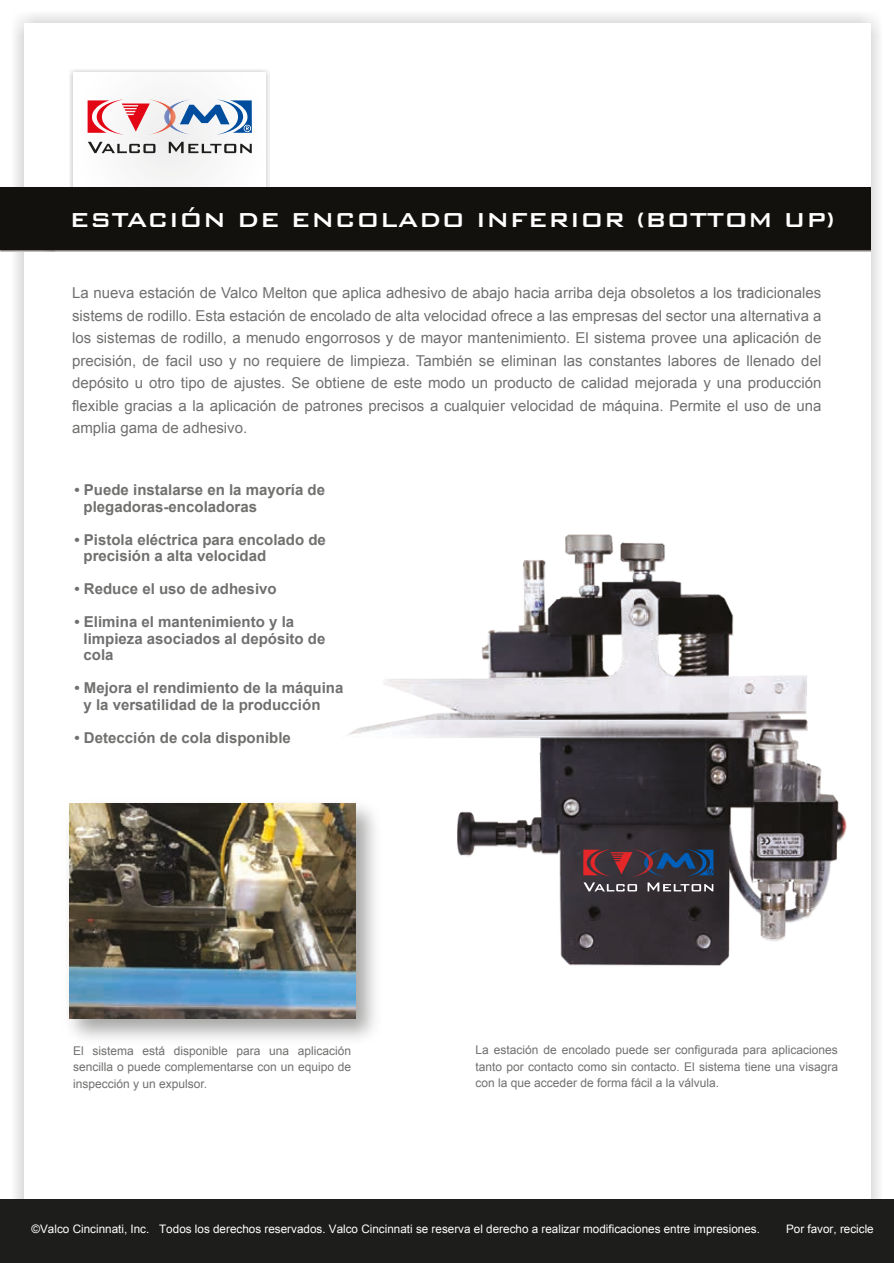
<style>
.page{position:relative;width:894px;height:1263px;background:#fff}
.page>*{position:absolute;margin:0;border:0;box-sizing:border-box;transform-origin:0 0}
.t1{font:500 27px "Bank Gothic BT";color:#fff}
.t2{font:15px/22.5px "Arial";color:#70706f;text-align:justify}
.t3{font:700 15px/16.5px "Arial";color:#70706f}
.t4{font:12px/16.5px "Arial";color:#70706f;text-align:justify}
.t5{font:11.7px "Arial";color:#fff}
</style>
<div class="page">
<img style="left:70px;top:69px;width:199px;height:118px">
<div style="left:74px;top:73px;width:191px;height:131px;background:#f9f9f9"></div>
<img style="left:0;top:249px;width:743px;height:3px">
<div style="left:0;top:187px;width:869px;height:62px;background:#13110e"></div>
<div style="left:0;top:1199px;width:893px;height:64px;background:#1d1d1b"></div>
<img style="left:176px;top:102px;width:4px;height:33px">
<img style="left:150px;top:99px;width:26px;height:36px">
<svg style="left:88px;top:142px;width:164px;height:11px"></svg>
<svg style="left:88px;top:99px;width:62px;height:36px"></svg>
<svg style="left:180px;top:99px;width:72px;height:36px"></svg>
<img style="left:743px;top:12px;width:139px;height:615px">
<img style="left:69px;top:1017px;width:306px;height:22px">
<img style="left:69px;top:803px;width:286px;height:215px">
<img style="left:323px;top:478px;width:539px;height:539px">
<svg style="left:583px;top:848px;width:130px;height:43px"></svg>
<h1 class="t1" style="left:69px;top:205px;width:766px">ESTACIÓN DE ENCOLADO INFERIOR (BOTTOM UP)</h1>
<p class="t2" style="left:72px;top:282px;width:750px">La nueva estación de Valco Melton que aplica adhesivo de abajo hacia arriba deja obsoletos a los tradicionales sistems de rodillo. Esta estación de encolado de alta velocidad ofrece a las empresas del sector una alternativa a los sistemas de rodillo, a menudo engorrosos y de mayor mantenimiento. El sistema provee una aplicación de precisión, de facil uso y no requiere de limpieza. También se eliminan las constantes labores de llenado del depósito u otro tipo de ajustes. Se obtiene de este modo un producto de calidad mejorada y una producción flexible gracias a la aplicación de patrones precisos a cualquier velocidad de máquina. Permite el uso de una amplia gama de adhesivo.</p>
<p class="t3" style="left:83px;top:482px;width:243px;text-indent:-9px">• Puede instalarse en la mayoría de plegadoras-encoladoras</p>
<p class="t3" style="left:83px;top:531px;width:244px;text-indent:-9px">• Pistola eléctrica para encolado de precisión a alta velocidad</p>
<p class="t3" style="left:74px;top:581px;width:203px">• Reduce el uso de adhesivo</p>
<p class="t3" style="left:83px;top:614px;width:243px;text-indent:-9px">• Elimina el mantenimiento y la limpieza asociados al depósito de cola</p>
<p class="t3" style="left:83px;top:680px;width:261px;text-indent:-9px">• Mejora el rendimiento de la máquina y la versatilidad de la producción</p>
<p class="t3" style="left:74px;top:729px;width:218px">• Detección de cola disponible</p>
<p class="t4" style="left:73px;top:1042px;width:279px">El sistema está disponible para una aplicación sencilla o puede complementarse con un equipo de inspección y un expulsor.</p>
<p class="t4" style="left:475px;top:1041px;width:364px">La estación de encolado puede ser configurada para aplicaciones tanto por contacto como sin contacto. El sistema tiene una visagra con la que acceder de forma fácil a la válvula.</p>
<p class="t5" style="left:32px;top:1221px;width:729px">©Valco Cincinnati, Inc. Todos los derechos reservados. Valco Cincinnati se reserva el derecho a realizar modificaciones entre impresiones.</p>
<p class="t5" style="left:785px;top:1221px;width:89px">Por favor, recicle</p>
</div>
